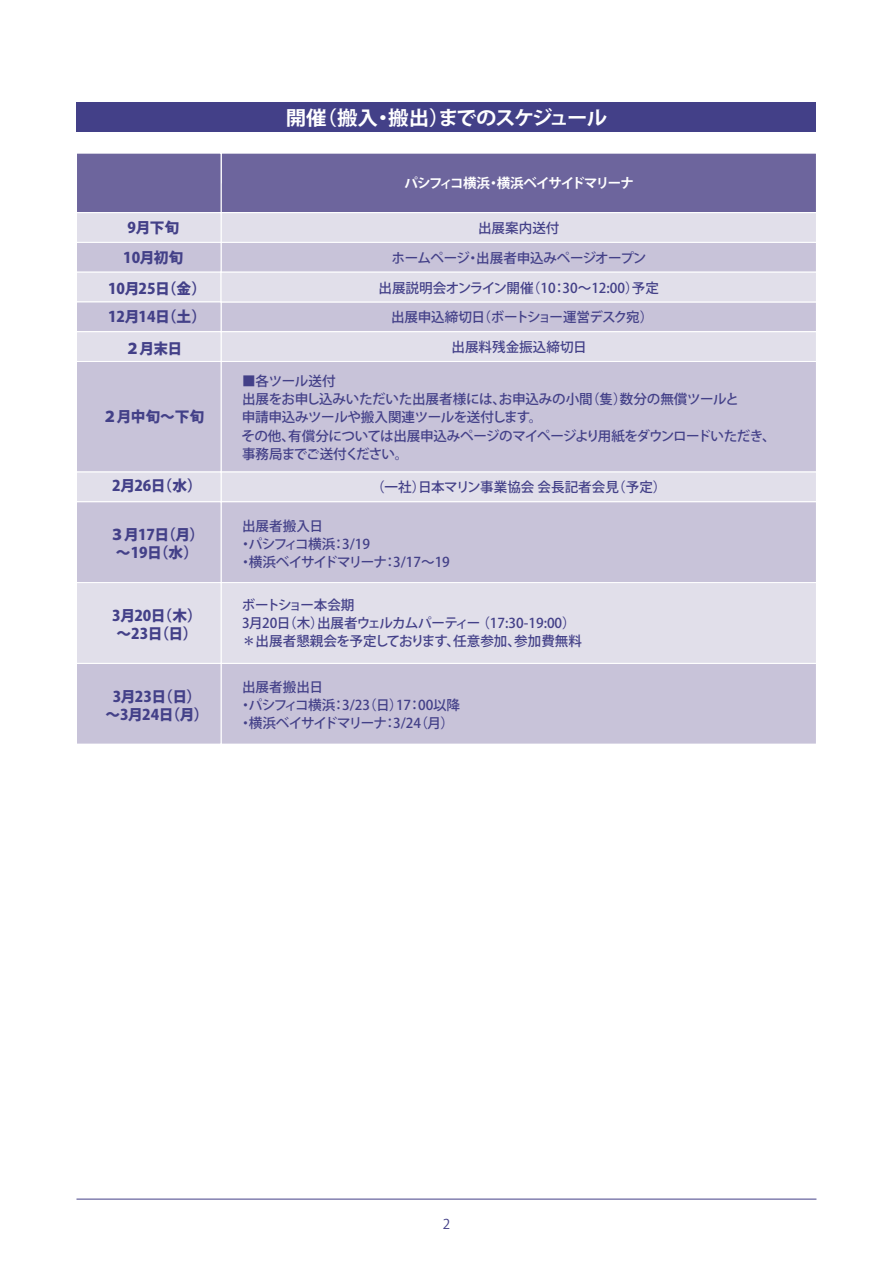
<style>
.page{position:relative;width:893px;height:1263px;background:#fff}
.page>*{position:absolute;margin:0;border:0;box-sizing:border-box;transform-origin:0 0}
.t1{font:19.5px "Koz Go Pro Bold 90 msp RKSJ H";letter-spacing:-.08em;color:#fff;scale:1.05 1}
.t2{font:14.7px/18.1px "Koz Go Pro Heavy 90 msp RKSJ H";letter-spacing:-.03em;color:#434088;text-align:center}
.t3{font:13.5px/18px "Koz Go Pro Medium 90 msp RKSJ H";letter-spacing:-.02em;color:#434088}
.t4{font:13.5px "Koz Go Pro Medium 90 msp RKSJ H";color:#434088}
.t5{font:13.5px/18px "Koz Go Pro Medium 90 msp RKSJ H";letter-spacing:-.04em;color:#434088}
.t6{font:13.5px/18px "Koz Go Pro Medium 90 msp RKSJ H";letter-spacing:-.045em;color:#434088}
.t7{font:13.5px "Koz Go Pro Bold 90 msp RKSJ H";letter-spacing:-.07em;color:#fff}
.t8{font:13.5px "Koz Go Pro Regular 90 msp RKSJ H";color:#434088}
</style>
<div class="page">
<hr style="left:76px;top:1199px;width:740px;height:1px;background:#434088">
<div style="left:76px;top:102px;width:740px;height:30px;background:#434088"></div>
<div style="left:221px;top:153px;width:595px;height:60px;background:#6d659d"></div>
<div style="left:221px;top:153px;width:596px;height:60px;border:1px solid #fff"></div>
<div style="left:76px;top:153px;width:145px;height:60px;background:#6d659d"></div>
<div style="left:76px;top:153px;width:146px;height:60px;border:1px solid #fff"></div>
<div style="left:221px;top:213px;width:595px;height:29px;background:#e1dfea"></div>
<div style="left:221px;top:212px;width:596px;height:31px;border:1px solid #fff"></div>
<div style="left:76px;top:213px;width:145px;height:29px;background:#e1dfea"></div>
<div style="left:76px;top:212px;width:146px;height:31px;border:1px solid #fff"></div>
<div style="left:221px;top:242px;width:595px;height:30px;background:#c8c3d9"></div>
<div style="left:221px;top:242px;width:596px;height:31px;border:1px solid #fff"></div>
<div style="left:76px;top:242px;width:145px;height:30px;background:#c8c3d9"></div>
<div style="left:76px;top:242px;width:146px;height:31px;border:1px solid #fff"></div>
<div style="left:221px;top:302px;width:595px;height:30px;background:#c8c3d9"></div>
<div style="left:221px;top:301px;width:596px;height:31px;border:1px solid #fff"></div>
<div style="left:76px;top:272px;width:145px;height:30px;background:#e1dfea"></div>
<div style="left:76px;top:272px;width:146px;height:30px;border:1px solid #fff"></div>
<div style="left:221px;top:272px;width:595px;height:30px;background:#e1dfea"></div>
<div style="left:221px;top:272px;width:596px;height:30px;border:1px solid #fff"></div>
<div style="left:76px;top:302px;width:145px;height:30px;background:#c8c3d9"></div>
<div style="left:76px;top:301px;width:146px;height:31px;border:1px solid #fff"></div>
<div style="left:221px;top:361px;width:595px;height:111px;background:#c8c3d9"></div>
<div style="left:221px;top:361px;width:596px;height:112px;border:1px solid #fff"></div>
<div style="left:76px;top:361px;width:145px;height:111px;background:#c8c3d9"></div>
<div style="left:76px;top:361px;width:146px;height:112px;border:1px solid #fff"></div>
<div style="left:221px;top:332px;width:595px;height:29px;background:#e1dfea"></div>
<div style="left:221px;top:331px;width:596px;height:31px;border:1px solid #fff"></div>
<div style="left:76px;top:332px;width:145px;height:29px;background:#e1dfea"></div>
<div style="left:76px;top:331px;width:146px;height:31px;border:1px solid #fff"></div>
<div style="left:221px;top:472px;width:595px;height:30px;background:#e1dfea"></div>
<div style="left:221px;top:472px;width:596px;height:30px;border:1px solid #fff"></div>
<div style="left:76px;top:472px;width:145px;height:30px;background:#e1dfea"></div>
<div style="left:76px;top:472px;width:146px;height:30px;border:1px solid #fff"></div>
<div style="left:221px;top:502px;width:595px;height:81px;background:#c8c3d9"></div>
<div style="left:221px;top:501px;width:596px;height:82px;border:1px solid #fff"></div>
<div style="left:76px;top:502px;width:145px;height:81px;background:#c8c3d9"></div>
<div style="left:76px;top:501px;width:146px;height:82px;border:1px solid #fff"></div>
<div style="left:221px;top:663px;width:595px;height:81px;background:#c8c3d9"></div>
<div style="left:221px;top:663px;width:596px;height:82px;border:1px solid #fff"></div>
<div style="left:76px;top:663px;width:145px;height:81px;background:#c8c3d9"></div>
<div style="left:76px;top:663px;width:146px;height:82px;border:1px solid #fff"></div>
<div style="left:221px;top:583px;width:595px;height:80px;background:#e1dfea"></div>
<div style="left:221px;top:582px;width:596px;height:82px;border:1px solid #fff"></div>
<div style="left:76px;top:583px;width:145px;height:80px;background:#e1dfea"></div>
<div style="left:76px;top:582px;width:146px;height:82px;border:1px solid #fff"></div>
<h1 class="t1" style="left:286px;top:110px;width:308px">開催（搬入・搬出）までのスケジュール</h1>
<p class="t2" style="left:128px;top:220px;width:53px">9月下旬</p>
<p class="t2" style="left:123px;top:250px;width:62px">10月初旬</p>
<p class="t2" style="left:108px;top:282px;width:100px">10月25日（金）</p>
<p class="t2" style="left:109px;top:288px;width:97px">1２月2日（水）</p>
<p class="t2" style="left:108px;top:309px;width:100px">12月14日（土）</p>
<p class="t7" style="left:404px;top:178px;width:231px">パシフィコ横浜・横浜ベイサイドマリーナ</p>
<p class="t3" style="left:478px;top:221px;width:83px">出展案内送付</p>
<p class="t3" style="left:391px;top:251px;width:257px">ホームページ・出展者申込みページオープン</p>
<p class="t4" style="left:378px;top:282px;width:282px">出展説明会オンライン開催（10：30～12:00）予定</p>
<p class="t5" style="left:391px;top:310px;width:264px">出展申込締切日（ボートショー運営デスク宛）</p>
<p class="t2" style="left:125px;top:341px;width:59px">２月末日</p>
<p class="t4" style="left:451px;top:342px;width:137px">出展料残金振込締切日</p>
<p class="t3" style="left:241px;top:374px;width:536px">■各ツール送付<br>出展をお申し込みいただいた出展者様には、お申込みの小間（隻）数分の無償ツールと<br>申請申込みツールや搬入関連ツールを送付します。<br>その他、有償分については出展申込みページのマイページより用紙をダウンロードいただき、事務局までご送付ください。</p>
<p class="t2" style="left:102px;top:409px;width:103px">２月中旬～下旬</p>
<p class="t2" style="left:112px;top:479px;width:91px">2月26日（水）</p>
<p class="t4" style="left:371px;top:482px;width:297px">（一社）日本マリン事業協会 会長記者会見（予定）</p>
<p class="t6" style="left:239px;top:518px;width:213px">出展者搬入日<br>・パシフィコ横浜：3/19<br>・横浜ベイサイドマリーナ：3/17～19</p>
<p class="t2" style="left:126px;top:479px;width:56px">3月 上旬</p>
<p class="t4" style="left:371px;top:482px;width:297px">一般 団法人 日本マリン事業協会　会長記者会見</p>
<p class="t2" style="left:110px;top:528px;width:96px">３月17日（月）～19日（水）</p>
<p class="t2" style="left:112px;top:608px;width:91px;text-align:left">3月20日（木）～23日（日）</p>
<p class="t2" style="left:105px;top:689px;width:105px">3月23日（日）～3月24日（月）</p>
<p class="t3" style="left:242px;top:598px;width:342px">ボートショー本会期<br>3月20日（木）出展者ウェルカムパーティー （17:30-19:00）＊出展者懇親会を予定しております、任意参加、参加費無料</p>
<p class="t5" style="left:239px;top:680px;width:223px">出展者搬出日<br>・パシフィコ横浜：3/23（日）17：00以降・横浜ベイサイドマリーナ：3/24（月）</p>
<p class="t8" style="left:443px;top:1219px;width:9px">2</p>
</div>
